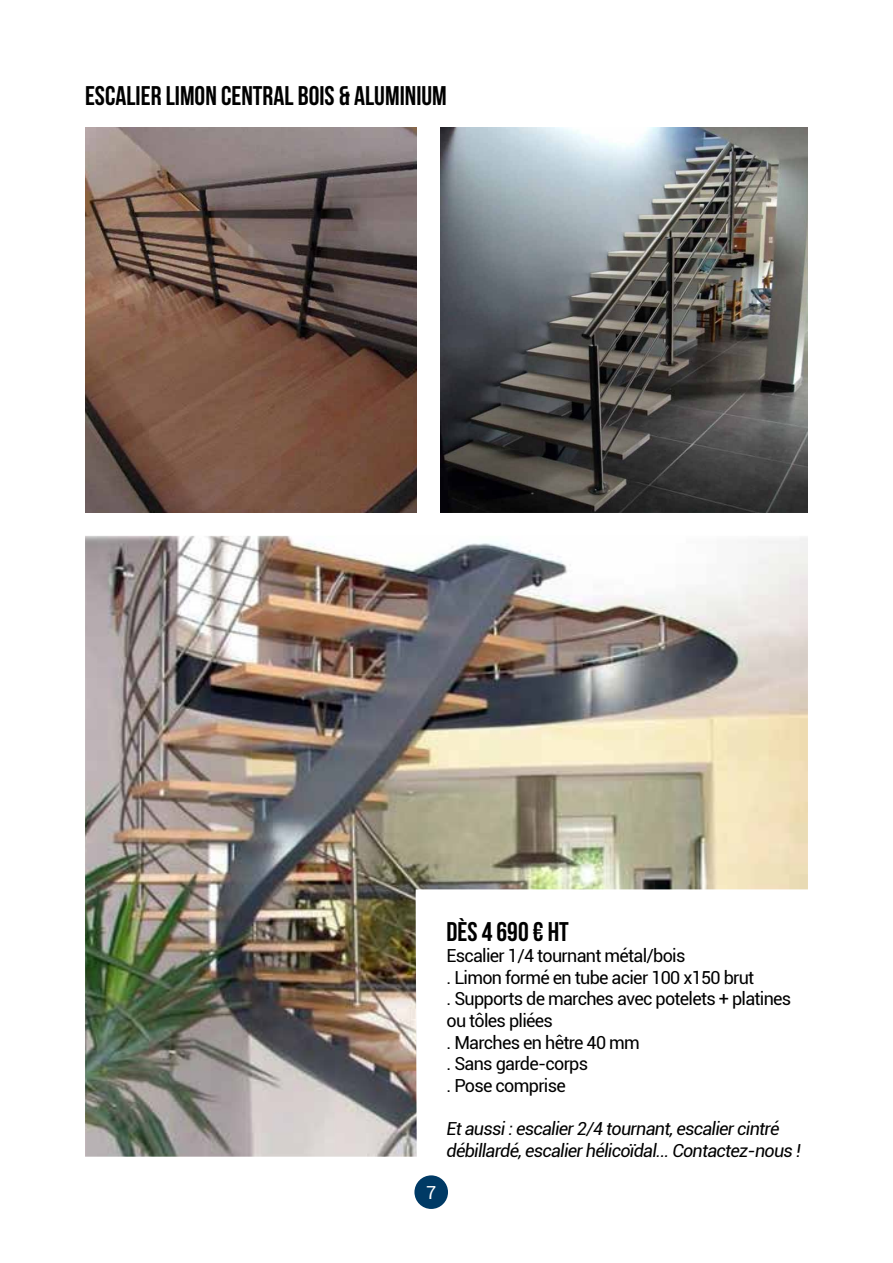
<style>
.page{position:relative;width:893px;height:1263px;background:#fff}
.page>*{position:absolute;margin:0;border:0;box-sizing:border-box;transform-origin:0 0}
.t1{font:27px "Bebas Neue";color:#000}
.t2{font:18px/21.6px "Roboto";letter-spacing:-.04em;color:#000}
.t3{font:italic 18px/21.6px "Roboto";letter-spacing:-.04em;color:#000}
.t4{font:18px "Roboto";color:#fff}
</style>
<div class="page">
<img style="left:85px;top:128px;width:332px;height:384px">
<img style="left:441px;top:128px;width:367px;height:384px">
<img style="left:85px;top:536px;width:723px;height:621px">
<div style="left:414px;top:1175px;width:34px;height:34px;background:#003a65;border-radius:50%"></div>
<h1 class="t1" style="left:85px;top:81px;width:363px">ESCALIER LIMON CENTRAL BOIS &amp; ALUMINIUM</h1>
<p class="t4" style="left:426px;top:1179px;width:12px">7</p>
<h1 class="t1" style="left:446px;top:916px;width:124px">DÈS 4 690 € HT</h1>
<p class="t2" style="left:446px;top:944px;width:346px">Escalier 1/4 tournant métal/bois<br>. Limon formé en tube acier 100 x150 brut<br>. Supports de marches avec potelets + platines ou tôles pliées<br>. Marches en hêtre 40 mm<br>. Sans garde-corps<br>. Pose comprise</p>
<p class="t3" style="left:446px;top:1117px;width:356px">Et aussi : escalier 2/4 tournant, escalier cintré débillardé, escalier hélicoïdal... Contactez-nous !</p>
</div>
